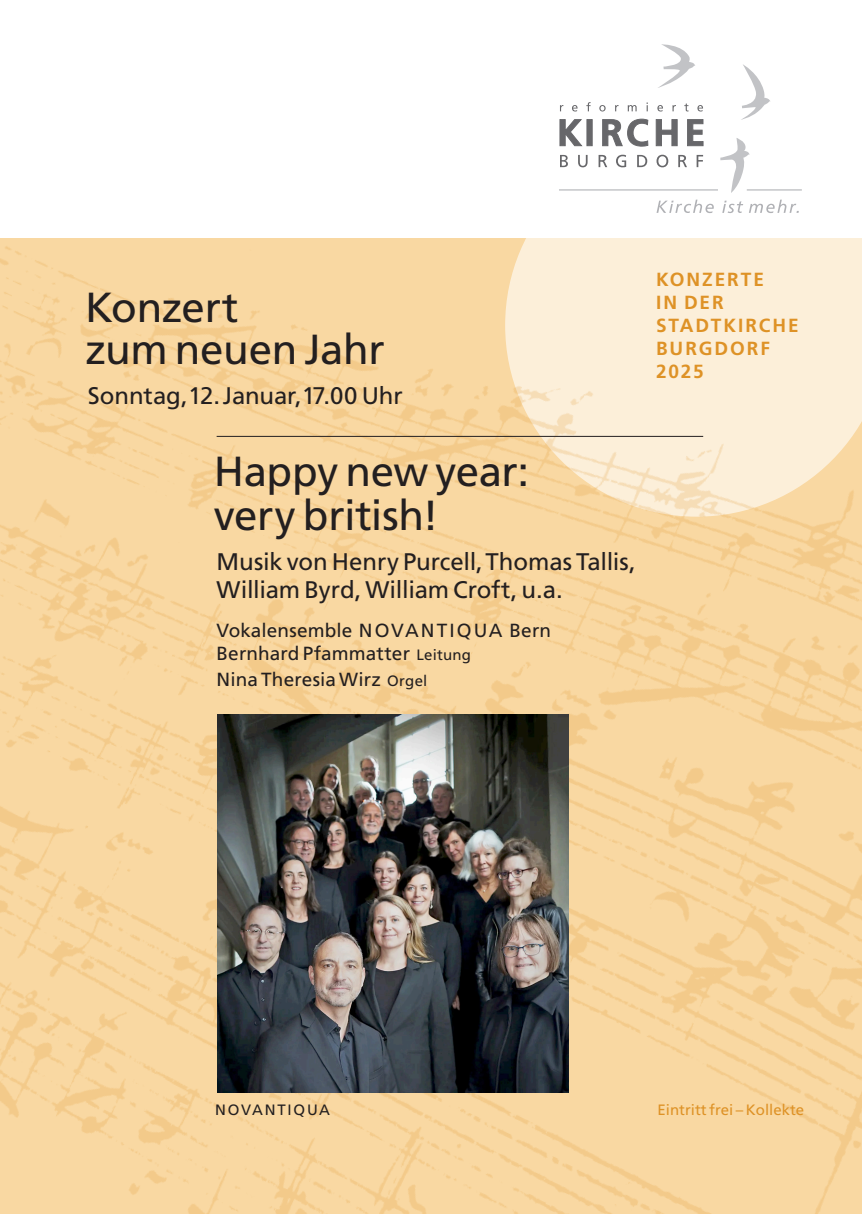
<style>
.page{position:relative;width:862px;height:1214px;background:#fff}
.page>*{position:absolute;margin:0;border:0;box-sizing:border-box;transform-origin:0 0}
.t1{font:42px/44px "Frutiger LT Pro";letter-spacing:-.01em;color:#231f20}
.t2{font:24px/28px "Frutiger LT Pro";letter-spacing:-.005em;color:#231f20}
.t3{font:19px/23px "Frutiger LT Pro";letter-spacing:.005em;color:#231f20}
.t4{font:700 19px/23px "Frutiger LT Pro";letter-spacing:.1em;color:#de9226}
.t5{font:15px "Frutiger LT Pro";color:#de9226}
.t6{font:15px "Frutiger LT Pro";letter-spacing:.12em;color:#231f20}
.s1{font-size:15px}
</style>
<div class="page">
<img style="left:0;top:238px;width:862px;height:975px">
<img style="left:217px;top:714px;width:352px;height:377px">
<hr style="left:217px;top:436px;width:486px;height:1px;background:#231f20">
<svg style="left:720px;top:138px;width:29px;height:55px"></svg>
<svg style="left:658px;top:44px;width:37px;height:44px"></svg>
<svg style="left:741px;top:64px;width:29px;height:56px"></svg>
<svg style="left:560px;top:102px;width:143px;height:9px"></svg>
<svg style="left:560px;top:155px;width:143px;height:12px"></svg>
<svg style="left:559px;top:119px;width:144px;height:27px"></svg>
<svg style="left:656px;top:200px;width:143px;height:13px"></svg>
<hr style="left:559px;top:189px;width:159px;height:1px;background:#a8a9ad">
<hr style="left:747px;top:189px;width:55px;height:1px;background:#a8a9ad">
<h1 class="t1" style="left:85px;top:287px;width:301px;line-height:42px">Konzert<br>zum neuen Jahr</h1>
<p class="t2" style="left:88px;top:382px;width:316px">Sonntag, 12. Januar, 17.00 Uhr</p>
<h1 class="t1" style="left:214px;top:450px;width:317px">Happy new year: very british!</h1>
<p class="t2" style="left:217px;top:548px;width:421px">Musik von Henry Purcell, Thomas Tallis,<br>William Byrd, William Croft, u.a.</p>
<p class="t3" style="left:217px;top:619px;width:336px">Vokalensemble NOVANTIQUA Bern<br>Bernhard Pfammatter <span class="s1">Leitung</span></p>
<p class="t3" style="left:217px;top:668px;width:212px">Nina Theresia Wirz <span class="s1">Orgel</span></p>
<p class="t4" style="left:656px;top:268px;width:144px">KONZERTE<br>IN DER<br>STADTKIRCHE<br>BURGDORF<br>2025</p>
<p class="t6" style="left:215px;top:1100px;width:116px">NOVANTIQUA</p>
<p class="t5" style="left:657px;top:1100px;width:148px">Eintritt frei – Kollekte</p>
</div>
